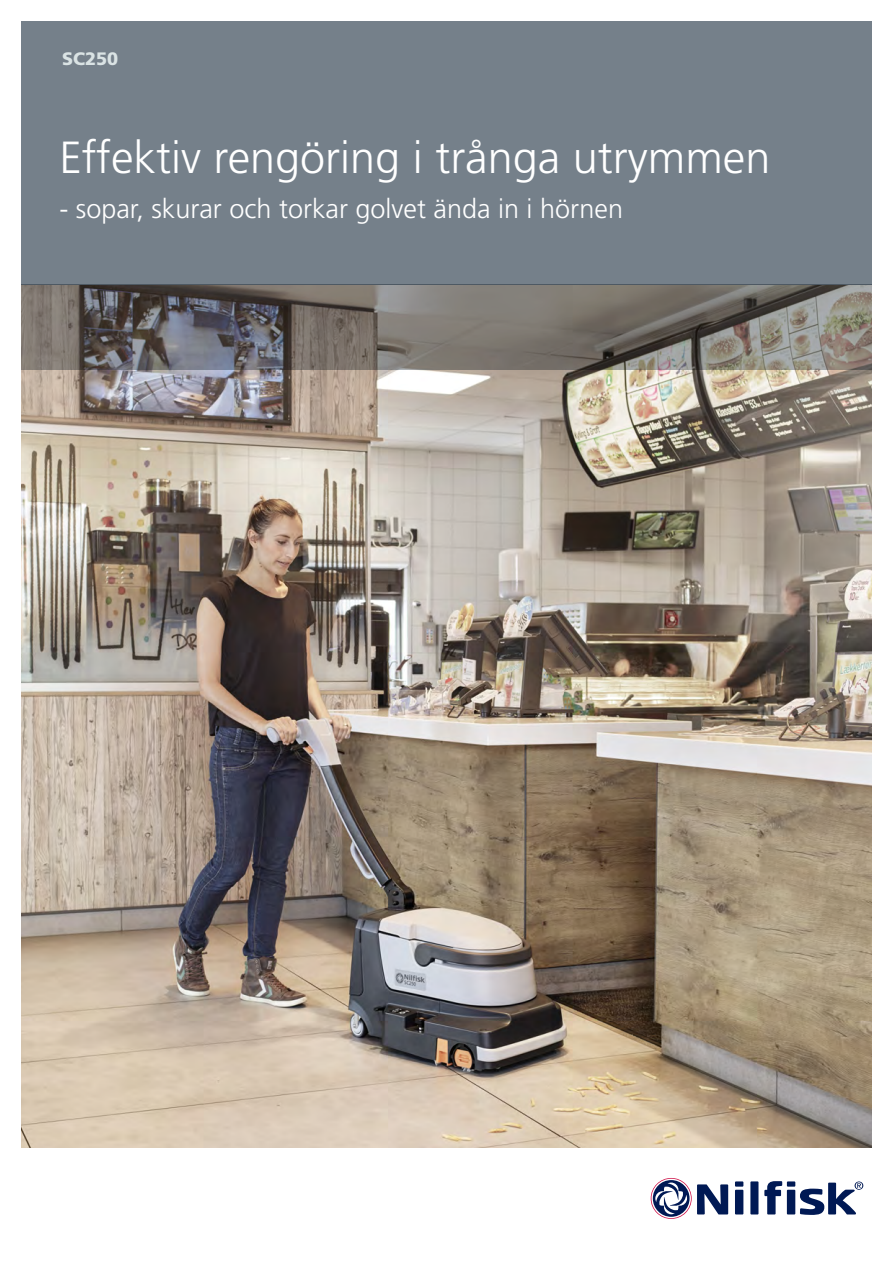
<style>
.page{position:relative;width:893px;height:1263px;background:#fff}
.page>*{position:absolute;margin:0;border:0;box-sizing:border-box;transform-origin:0 0}
.t1{font:300 45px "Frutiger LT Std";color:#fff}
.t2{font:300 27px "Frutiger LT Std";color:#fff}
.t3{font:900 18px "Frutiger LT Std";color:#dae3e4}
</style>
<div class="page">
<img style="left:21px;top:370px;width:851px;height:777px">
<div style="left:21px;top:21px;width:851px;height:264px;background:#75808a"></div>
<svg style="left:21px;top:285px;width:851px;height:85px;background:#746f6b"></svg>
<div style="left:750px;top:1181px;width:8px;height:33px;background:#001954"></div>
<div style="left:735px;top:1190px;width:8px;height:24px;background:#001954"></div>
<div style="left:787px;top:1190px;width:8px;height:24px;background:#001954"></div>
<div style="left:735px;top:1181px;width:8px;height:5px;background:#001954"></div>
<div style="left:787px;top:1181px;width:8px;height:5px;background:#001954"></div>
<svg style="left:764px;top:1181px;width:18px;height:33px"></svg>
<svg style="left:651px;top:1178px;width:77px;height:41px"></svg>
<svg style="left:800px;top:1181px;width:63px;height:34px"></svg>
<p class="t3" style="left:62px;top:48px;width:58px">SC250</p>
<p class="t1" style="left:59px;top:132px;width:712px">Effektiv rengöring i trånga utrymmen</p>
<p class="t2" style="left:59px;top:193px;width:565px">- sopar, skurar och torkar golvet ända in i hörnen</p>
</div>
